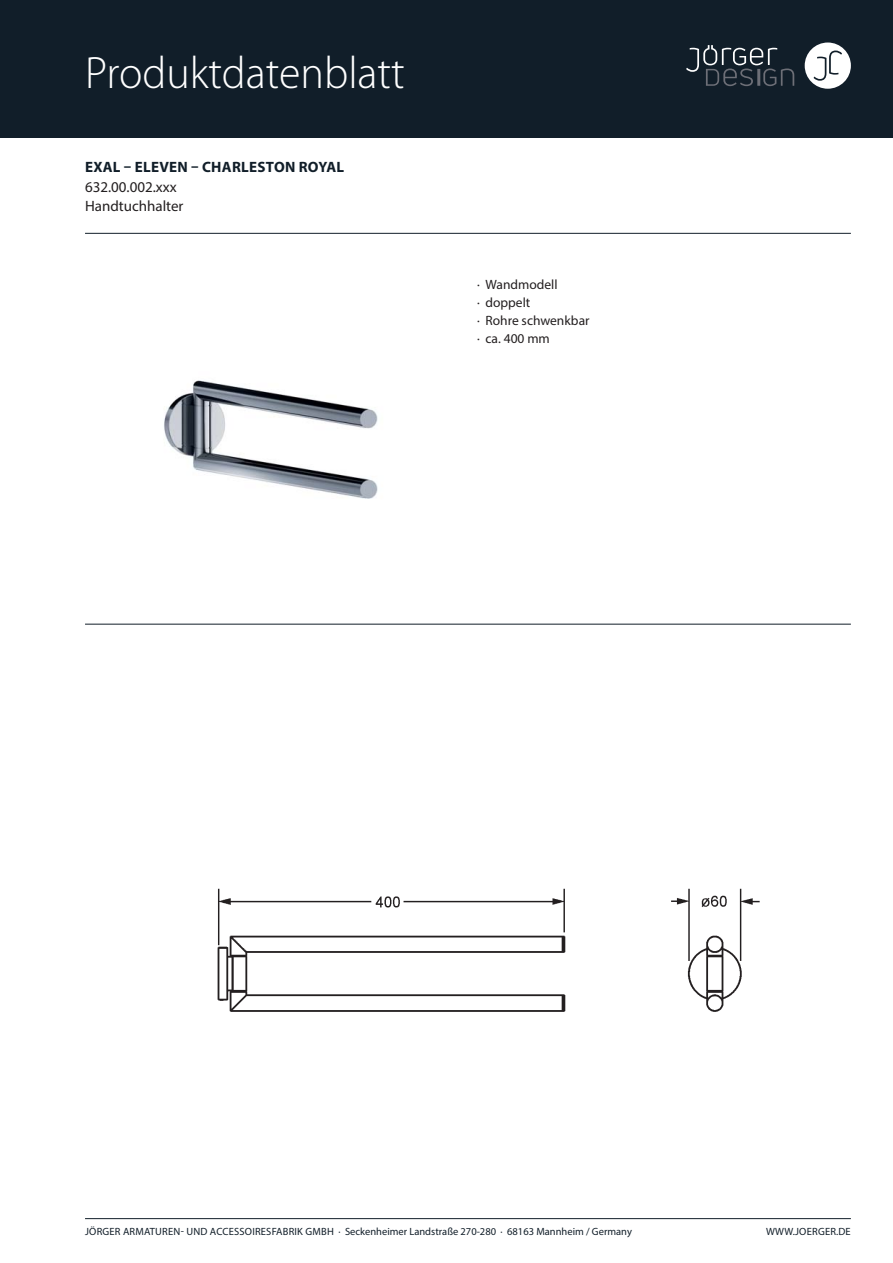
<style>
.page{position:relative;width:893px;height:1263px;background:#fff}
.page>*{position:absolute;margin:0;border:0;box-sizing:border-box;transform-origin:0 0}
.t1{font:100 45px "Myriad Set Pro";color:#fff}
.t2{font:15px "Myriad Pro";color:#231f20}
.t3{font:700 15px "Myriad Pro";letter-spacing:.02em;color:#111e29}
.t4{font:13.5px/18px "Myriad Pro";color:#231f20}
.t5{font:10.5px "Myriad Pro";letter-spacing:.005em;color:#111e29}
</style>
<div class="page">
<div style="left:0;top:0;width:893px;height:138px;background:#111e29"></div>
<div style="left:805px;top:43px;width:46px;height:46px;background:#fff;border-radius:50%"></div>
<svg style="left:814px;top:51px;width:28px;height:30px"></svg>
<svg style="left:686px;top:45px;width:108px;height:41px"></svg>
<hr style="left:85px;top:1218px;width:766px;height:1px;background:#111e29">
<hr style="left:85px;top:233px;width:766px;height:1px;background:#111e29">
<hr style="left:85px;top:624px;width:766px;height:1px;background:#111e29">
<img style="left:164px;top:380px;width:214px;height:119px">
<img style="left:217px;top:888px;width:543px;height:124px">
<h1 class="t1" style="left:85px;top:50px;width:321px">Produktdatenblatt</h1>
<h2 class="t3" style="left:85px;top:161px;width:260px">EXAL – ELEVEN – CHARLESTON ROYAL</h2>
<h2 class="t2" style="left:85px;top:200px;width:100px">Handtuchhalter</h2>
<h2 class="t2" style="left:85px;top:181px;width:93px">632.00.002.xxx</h2>
<p class="t4" style="left:477px;top:277px;width:114px">· Wandmodell<br>· doppelt<br>· Rohre schwenkbar · ca. 400 mm</p>
<p class="t5" style="left:85px;top:1228px;width:548px">JÖRGER ARMATUREN- UND ACCESSOIRESFABRIK GMBH · Seckenheimer Landstraße 270-280 · 68163 Mannheim / Germany</p>
<p class="t5" style="left:766px;top:1228px;width:86px">WWW.JOERGER.DE</p>
</div>
